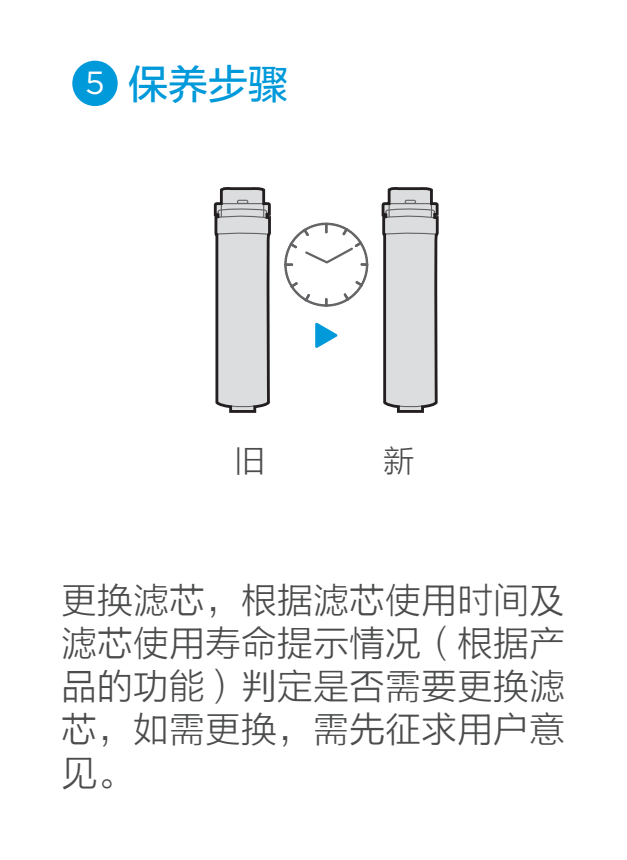
<style>
.page{position:relative;width:627px;height:860px;background:#fff}
.page>*{position:absolute;margin:0;border:0;box-sizing:border-box;transform-origin:0 0}
.t1{font:40px "FZLTZHUNHK GBK1 0";color:#0099da}
.t2{font:36px/43.2px "FZLTXHK";color:#4b4c4d;text-align:justify}
.t3{font:31.6px "FZLTXHK";color:#4b4c4d}
.s1{font-family:"Gotham";font-size:32px;color:#fff}
</style>
<div class="page">
<div style="left:72px;top:61px;width:46px;height:45px;background:#0099da;border-radius:50%"></div>
<svg style="left:213px;top:187px;width:58px;height:226px;background:#c6c6c8"></svg>
<svg style="left:381px;top:187px;width:58px;height:226px;background:#c6c6c8"></svg>
<svg style="left:284px;top:222px;width:85px;height:85px"></svg>
<svg style="left:315px;top:322px;width:23px;height:26px"></svg>
<p class="t1" style="left:78px;top:62px;width:212px"><span class="s1">15</span> 保养步骤</p>
<p class="t3" style="left:234px;top:444px;width:33px">旧</p>
<p class="t3" style="left:383px;top:444px;width:33px">新</p>
<p class="t2" style="left:61px;top:579px;width:506px">更换滤芯，根据滤芯使用时间及滤芯使用寿命提示情况（根据产品的功能）判定是否需要更换滤芯，如需更换，需先征求用户意见。</p>
</div>
